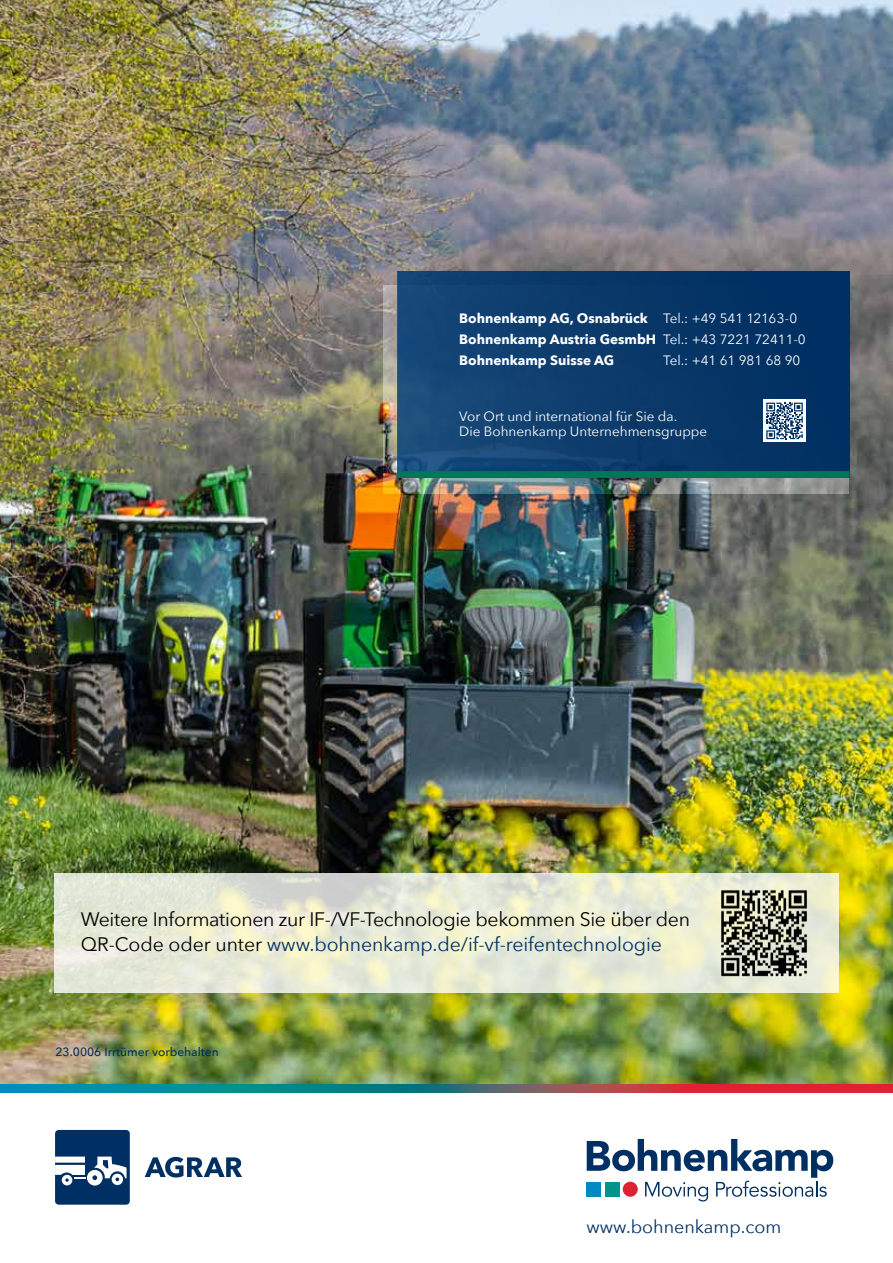
<style>
.page{position:relative;width:893px;height:1263px;background:#fff}
.page>*{position:absolute;margin:0;border:0;box-sizing:border-box;transform-origin:0 0}
.t1{font:19.5px/25.5px "Avenir Next";letter-spacing:-.015em;color:#000}
.t2{font:18px "Avenir Next";color:#003063}
.t3{font:700 13.5px/21px "Avenir Next";color:#fff}
.t4{font:13.5px/15px "Avenir Next";color:#fff}
.t5{font:500 12px "Avenir Next";color:#003063}
.s1{font-weight:400}
.s2{color:#003063}
</style>
<div class="page">
<img style="left:0;top:0;width:893px;height:1084px">
<svg style="left:54px;top:873px;width:785px;height:120px;background:#dee1cd"></svg>
<img style="left:383px;top:286px;width:465px;height:208px">
<div style="left:398px;top:271px;width:451px;height:207px;background:linear-gradient(to right,#184978,#002d5f)"></div>
<div style="left:397px;top:471px;width:453px;height:7px;background:#007858"></div>
<svg style="left:587px;top:1139px;width:246px;height:62px"></svg>
<div style="left:605px;top:1182px;width:15px;height:14px;background:#00938b"></div>
<div style="left:587px;top:1182px;width:14px;height:14px;background:#008ac5"></div>
<div style="left:623px;top:1182px;width:15px;height:15px;background:#dd2234;border-radius:50%"></div>
<svg style="left:763px;top:400px;width:43px;height:42px"></svg>
<svg style="left:766px;top:403px;width:37px;height:36px"></svg>
<svg style="left:0;top:1084px;width:893px;height:9px;background:#59626e"></svg>
<div style="left:55px;top:1130px;width:75px;height:75px;background:#002f63;border-radius:4px"></div>
<svg style="left:55px;top:1156px;width:72px;height:29px"></svg>
<svg style="left:145px;top:1157px;width:97px;height:20px"></svg>
<p class="t3" style="left:459px;top:307px;width:348px">Bohnenkamp AG, Osnabrück <span class="s1">Tel.: +49 541 12163-0<br></span>Bohnenkamp Austria GesmbH <span class="s1">Tel.: +43 7221 72411-0<br></span>Bohnenkamp Suisse AG</p>
<p class="t4" style="left:663px;top:352px;width:139px">Tel.: +41 61 981 68 90</p>
<p class="t4" style="left:459px;top:408px;width:249px">Vor Ort und international für Sie da.<br>Die Bohnenkamp Unternehmensgruppe</p>
<p class="t1" style="left:81px;top:905px;width:611px">Weitere Informationen zur IF-/VF-Technologie bekommen Sie über den<br>QR-Code oder unter <span class="s2">www.bohnenkamp.de/if-vf-reifentechnologie</span></p>
<p class="t5" style="left:55px;top:1041px;width:165px">23.0006 Irrtümer vorbehalten</p>
<p class="t2" style="left:586px;top:1211px;width:196px">www.bohnenkamp.com</p>
</div>
